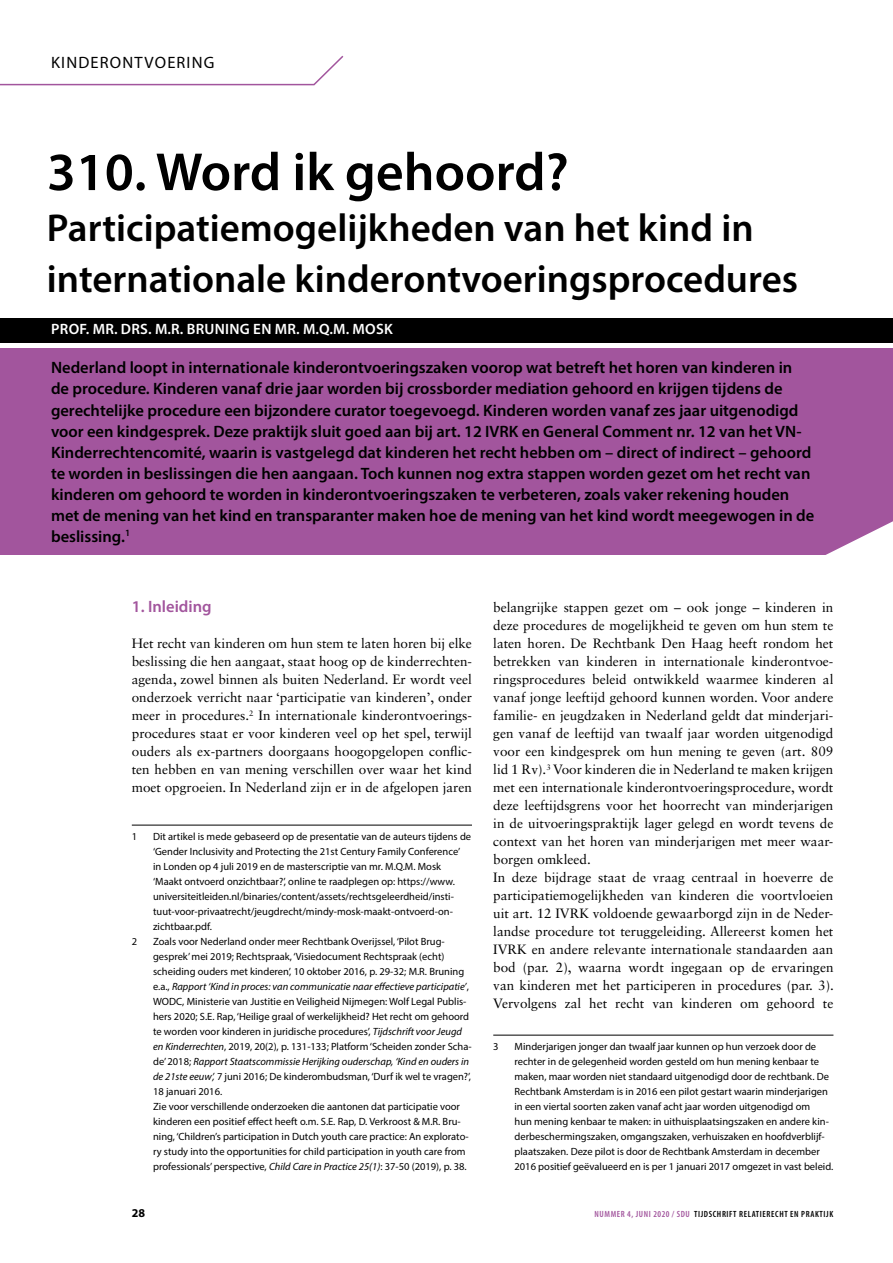
<style>
.page{position:relative;width:893px;height:1263px;background:#fff}
.page>*{position:absolute;margin:0;border:0;box-sizing:border-box;transform-origin:0 0}
.t1{font:600 54px "Myriad Pro";color:#000}
.t2{font:600 39px/51px "Myriad Pro";color:#000}
.t3{font:600 16.5px/21px "Myriad Pro";color:#000}
.t4{font:16.5px "Myriad Pro";color:#000}
.t5{font:600 16.5px "Myriad Pro";color:#a2559d}
.t6{font:600 15px "Myriad Pro";letter-spacing:.02em;color:#fff}
.t7{font:13.5px/18px "Sabon LT Std";color:#000;text-align:justify}
.t8{font:700 12px "Myriad Pro";color:#000}
.t9{font:10.5px/15px "Myriad Pro";color:#000}
.t10{font:600 condensed 9px "Myriad Pro";letter-spacing:.07em;color:#000}
.s1{font-style:italic}
.s2{color:#a2559d}
</style>
<div class="page">
<div style="left:0;top:318px;width:893px;height:24px;background:#000"></div>
<svg style="left:0;top:55px;width:344px;height:31px"></svg>
<hr style="left:132px;top:825px;width:340px;height:1px;background:#000">
<hr style="left:493px;top:1035px;width:340px;height:1px;background:#000">
<div style="left:0;top:348px;width:893px;height:206px;background:#a2559d"></div>
<svg style="left:816px;top:554px;width:77px;height:1px"></svg>
<h3 class="t4" style="left:51px;top:53px;width:11px">Kinde</h3>
<h3 class="t4" style="left:100px;top:53px;width:22px">rontvoe</h3>
<h3 class="t4" style="left:177px;top:53px;width:20px">ring</h3>
<h1 class="t1" style="left:47px;top:138px;width:523px">310. Word ik gehoord?</h1>
<h2 class="t2" style="left:47px;top:201px;width:753px">Participatiemogelijkheden van het kind in internationale kinderontvoeringsprocedures</h2>
<h3 class="t6" style="left:51px;top:320px;width:343px">PROF. MR. DRS. M.R. BRUNING EN MR. M.Q.M. MOSK</h3>
<p class="t3" style="left:51px;top:357px;width:765px">Nederland loopt in internationale kinderontvoeringszaken voorop wat betreft het horen van kinderen in de procedure. Kinderen vanaf drie jaar worden bij crossborder mediation gehoord en krijgen tijdens de gerechtelijke procedure een bijzondere curator toegevoegd. Kinderen worden vanaf zes jaar uitgenodigd voor een kindgesprek. Deze praktijk sluit goed aan bij art. 12 IVRK en General Comment nr. 12 van het VN-Kinderrechtencomité, waarin is vastgelegd dat kinderen het recht hebben om – direct of indirect – gehoord te worden in beslissingen die hen aangaan. Toch kunnen nog extra stappen worden gezet om het recht van kinderen om gehoord te worden in kinderontvoeringszaken te verbeteren, zoals vaker rekening houden met de mening van het kind en transparanter maken hoe de mening van het kind wordt meegewogen in de beslissing.<sup>1</sup></p>
<h3 class="t5" style="left:132px;top:596px;width:81px">1. Inleiding</h3>
<p class="t7" style="left:132px;top:634px;width:342px">Het recht van kinderen om hun stem te laten horen bij elke beslissing die hen aangaat, staat hoog op de kinderrechten&shy;agenda, zowel binnen als buiten Nederland. Er wordt veel onderzoek verricht naar ‘participatie van kinderen’, onder meer in procedures.<sup>2</sup> In internationale kinderontvoerings&shy;procedures staat er voor kinderen veel op het spel, terwijl ouders als ex-partners doorgaans hoogopgelopen conflic&shy;ten hebben en van mening verschillen over waar het kind moet opgroeien. In Nederland zijn er in de afgelopen jaren</p>
<p class="t9" style="left:132px;top:829px;width:7px">1</p>
<p class="t9" style="left:153px;top:829px;width:320px">Dit artikel is mede gebaseerd op de presentatie van de auteurs tijdens de ‘Gender Inclusivity and Protecting the 21st Century Family Conference’<br>in Londen op 4 juli 2019 en de masterscriptie van mr. M.Q.M. Mosk ‘Maakt ontvoerd onzichtbaar?’, online te raadplegen op: https://www. universiteitleiden.nl/binaries/content/assets/rechtsgeleerdheid/insti&shy;tuut-voor-privaatrecht/jeugdrecht/mindy-mosk-maakt-ontvoerd-on&shy;zichtbaar.pdf.</p>
<p class="t9" style="left:132px;top:934px;width:7px">2</p>
<p class="t9" style="left:153px;top:934px;width:320px">Zoals voor Nederland onder meer Rechtbank Overijssel, ‘Pilot Brug&shy;gesprek’ mei 2019; Rechtspraak, ‘Visiedocument Rechtspraak (echt) scheiding ouders met kinderen’, 10 oktober 2016, p. 29-32; M.R. Bruning e.a., <span class="s1">Rapport ‘Kind in proces: van communicatie naar effectieve participatie’</span>, WODC, Ministerie van Justitie en Veiligheid Nijmegen: Wolf Legal Publis&shy;hers 2020; S.E. Rap, ‘Heilige graal of werkelijkheid? Het recht om gehoord te worden voor kinderen in juridische procedures’, <span class="s1">Tijdschrift voor Jeugd en Kinderrechten</span>, 2019, 20(2), p. 131-133; Platform ‘Scheiden zonder Scha&shy;de’ 2018; <span class="s1">Rapport Staatscommissie Herijking ouderschap, ‘Kind en ouders in de 21ste eeuw’,</span> 7 juni 2016; De kinderombudsman, ‘Durf ik wel te vragen?’, 18 januari 2016.<br>Zie voor verschillende onderzoeken die aantonen dat participatie voor kinderen een positief effect heeft o.m. S.E. Rap, D. Verkroost &amp; M.R. Bru&shy;ning, ‘Children’s participation in Dutch youth care practice: An explorato&shy;ry study into the opportunities for child participation in youth care from professionals’ perspective, <span class="s1">Child Care in Practice 25(1)</span>: 37-50 (2019), p. 38.</p>
<p class="t7" style="left:493px;top:598px;width:342px;text-align:left">belangrijke stappen gezet om – ook jonge – kinderen in deze procedures de mogelijkheid te geven om hun stem te laten horen. De Rechtbank Den Haag heeft rondom het betrekken van kinderen in internationale kinderontvoe&shy;ringsprocedures beleid ontwikkeld waarmee kinderen al vanaf jonge leeftijd gehoord kunnen worden. Voor andere familie- en jeugdzaken in Nederland geldt dat minderjari&shy;gen vanaf de leeftijd van twaalf jaar worden uitgenodigd voor een kindgesprek om hun mening te geven (art. 809 lid 1 Rv).<sup>3</sup> Voor kinderen die in Nederland te maken krijgen met een internationale kinderontvoeringsprocedure, wordt deze leeftijdsgrens voor het hoorrecht van minderjarigen in de uitvoeringspraktijk lager gelegd en wordt tevens de context van het horen van minderjarigen met meer waar&shy;borgen omkleed.<br>In deze bijdrage staat de vraag centraal in hoeverre de participatiemogelijkheden van kinderen die voortvloeien uit art. 12 IVRK voldoende gewaarborgd zijn in de Neder&shy;landse procedure tot teruggeleiding. Allereerst komen het IVRK en andere relevante internationale standaarden aan bod (par. 2), waarna wordt ingegaan op de ervaringen van kinderen met het participeren in procedures (par. 3).<br>Vervolgens zal het recht van kinderen om gehoord te</p>
<p class="t9" style="left:493px;top:1039px;width:7px">3</p>
<p class="t9" style="left:514px;top:1039px;width:320px">Minderjarigen jonger dan twaalf jaar kunnen op hun verzoek door de rechter in de gelegenheid worden gesteld om hun mening kenbaar te maken, maar worden niet standaard uitgenodigd door de rechtbank. De Rechtbank Amsterdam is in 2016 een pilot gestart waarin minderjarigen in een viertal soorten zaken vanaf acht jaar worden uitgenodigd om<br>hun mening kenbaar te maken: in uithuisplaatsingszaken en andere kin&shy;derbeschermingszaken, omgangszaken, verhuiszaken en hoofdverblijf&shy;plaatszaken. Deze pilot is door de Rechtbank Amsterdam in december 2016 positief geëvalueerd en is per 1 januari 2017 omgezet in vast beleid.</p>
<p class="t8" style="left:132px;top:1205px;width:15px">28</p>
<p class="t10" style="left:594px;top:1208px;width:240px"><span class="s2">NUMMER 4, JUNI 2020 / SDU</span> TIJDSCHRIFT RELATIERECHT EN PRAKTIJK</p>
</div>
